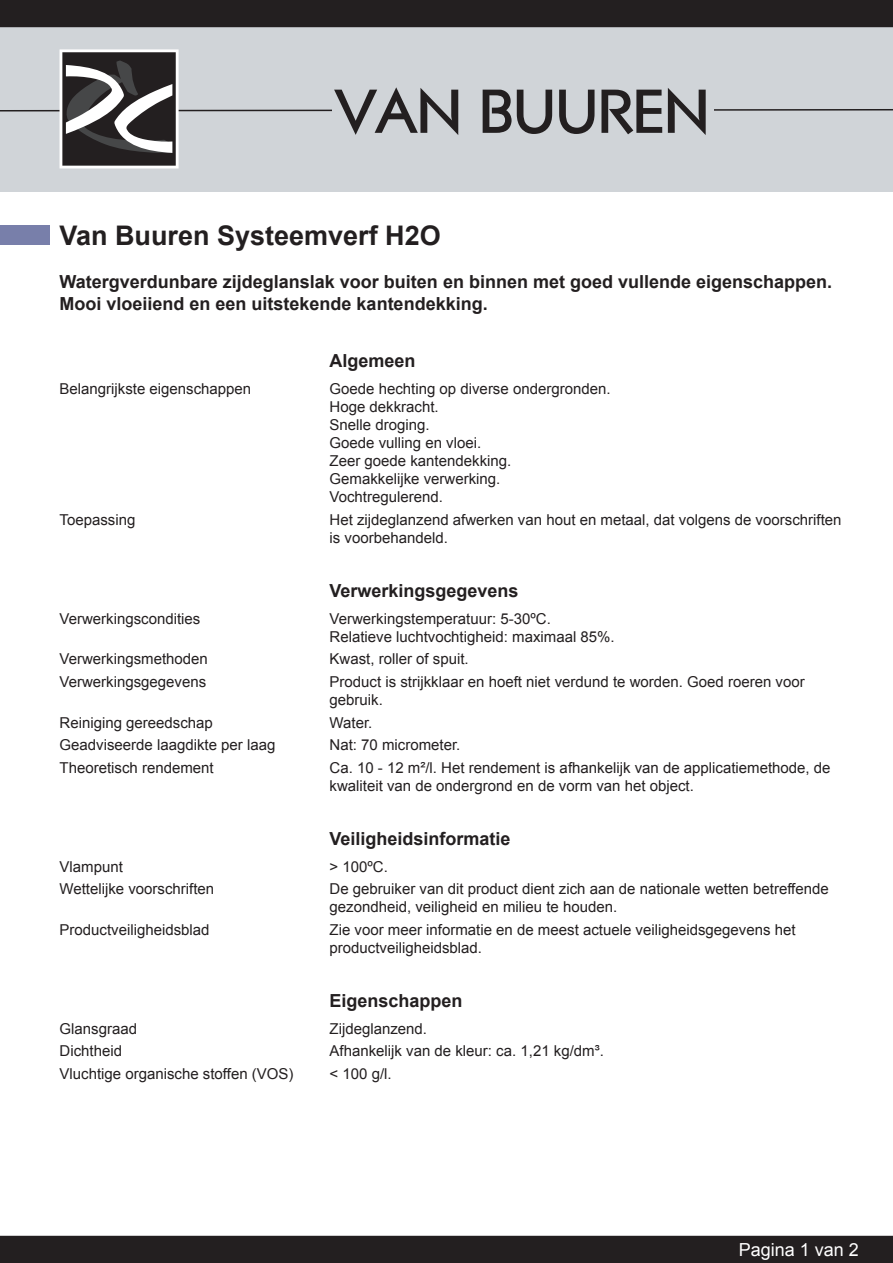
<style>
.page{position:relative;width:893px;height:1263px;background:#fff}
.page>*{position:absolute;margin:0;border:0;box-sizing:border-box;transform-origin:0 0}
.t1{font:60px "Lissen";color:#231f20}
.t2{font:700 27px "Arial";color:#231f20}
.t3{font:700 18px/21.6px "Arial";color:#231f20}
.t4{font:18px "Arial";color:#fff}
.t5{font:15px/18px "Arial";color:#231f20}
</style>
<div class="page">
<div style="left:0;top:1px;width:893px;height:191px;background:#d0d4d8"></div>
<svg style="left:0;top:49px;width:893px;height:119px"></svg>
<div style="left:0;top:0;width:893px;height:27px;background:#231f20"></div>
<div style="left:332px;top:77px;width:381px;height:64px;background:#d0d4d8"></div>
<div style="left:0;top:1236px;width:893px;height:27px;background:#231f20"></div>
<div style="left:0;top:225px;width:50px;height:19px;background:#787faa"></div>
<p class="t1" style="left:336px;top:78px;width:375px">VAN BUUREN</p>
<p class="t2" style="left:60px;top:218px;width:383px">Van Buuren Systeemverf H2O</p>
<p class="t3" style="left:60px;top:272px;width:774px">Watergverdunbare zijdeglanslak voor buiten en binnen met goed vullende eigenschappen.<br>Mooi vloeiiend en een uitstekende kantendekking.</p>
<p class="t3" style="left:330px;top:351px;width:88px">Algemeen</p>
<p class="t5" style="left:60px;top:380px;width:193px">Belangrijkste eigenschappen</p>
<p class="t5" style="left:330px;top:380px;width:282px">Goede hechting op diverse ondergronden.</p>
<p class="t5" style="left:330px;top:398px;width:111px">Hoge dekkracht.</p>
<p class="t5" style="left:330px;top:416px;width:102px">Snelle droging.</p>
<p class="t5" style="left:330px;top:434px;width:153px">Goede vulling en vloei.</p>
<p class="t5" style="left:330px;top:452px;width:183px">Zeer goede kantendekking.</p>
<p class="t5" style="left:330px;top:470px;width:172px">Gemakkelijke verwerking.</p>
<p class="t5" style="left:330px;top:488px;width:115px">Vochtregulerend.</p>
<p class="t5" style="left:60px;top:511px;width:77px">Toepassing</p>
<p class="t5" style="left:330px;top:511px;width:513px">Het zijdeglanzend afwerken van hout en metaal, dat volgens de voorschriften</p>
<p class="t5" style="left:330px;top:529px;width:120px">is voorbehandeld.</p>
<p class="t3" style="left:330px;top:580px;width:191px">Verwerkingsgegevens</p>
<p class="t5" style="left:60px;top:610px;width:142px">Verwerkingscondities</p>
<p class="t5" style="left:330px;top:610px;width:223px">Verwerkingstemperatuur: 5-30ºC.</p>
<p class="t5" style="left:330px;top:628px;width:287px">Relatieve luchtvochtigheid: maximaal 85%.</p>
<p class="t5" style="left:60px;top:650px;width:150px">Verwerkingsmethoden</p>
<p class="t5" style="left:330px;top:650px;width:141px">Kwast, roller of spuit.</p>
<p class="t5" style="left:60px;top:673px;width:148px">Verwerkingsgegevens</p>
<p class="t5" style="left:330px;top:673px;width:477px">Product is strijkklaar en hoeft niet verdund te worden. Goed roeren voor gebruik.</p>
<p class="t5" style="left:60px;top:713px;width:155px">Reiniging gereedschap</p>
<p class="t5" style="left:330px;top:713px;width:44px">Water.</p>
<p class="t5" style="left:60px;top:736px;width:217px">Geadviseerde laagdikte per laag</p>
<p class="t5" style="left:330px;top:736px;width:132px">Nat: 70 micrometer.</p>
<p class="t5" style="left:60px;top:758px;width:156px">Theoretisch rendement</p>
<p class="t5" style="left:330px;top:758px;width:503px">Ca. 10 - 12 m²/l. Het rendement is afhankelijk van de applicatiemethode, de kwaliteit van de ondergrond en de vorm van het object.</p>
<p class="t3" style="left:330px;top:828px;width:183px">Veiligheidsinformatie</p>
<p class="t5" style="left:60px;top:857px;width:65px">Vlampunt</p>
<p class="t5" style="left:330px;top:857px;width:60px">&gt; 100ºC.</p>
<p class="t5" style="left:60px;top:880px;width:156px">Wettelijke voorschriften</p>
<p class="t5" style="left:330px;top:880px;width:501px">De gebruiker van dit product dient zich aan de nationale wetten betreffende gezondheid, veiligheid en milieu te houden.</p>
<p class="t5" style="left:60px;top:920px;width:152px">Productveiligheidsblad</p>
<p class="t5" style="left:330px;top:920px;width:468px">Zie voor meer informatie en de meest actuele veiligheidsgegevens het productveiligheidsblad.</p>
<p class="t3" style="left:330px;top:990px;width:135px">Eigenschappen</p>
<p class="t5" style="left:60px;top:1019px;width:79px">Glansgraad</p>
<p class="t5" style="left:330px;top:1019px;width:99px">Zijdeglanzend.</p>
<p class="t5" style="left:60px;top:1042px;width:64px">Dichtheid</p>
<p class="t5" style="left:330px;top:1042px;width:276px">Afhankelijk van de kleur: ca. 1,21 kg/dm³.</p>
<p class="t5" style="left:60px;top:1064px;width:236px">Vluchtige organische stoffen (VOS)</p>
<p class="t5" style="left:330px;top:1064px;width:64px">&lt; 100 g/l.</p>
<p class="t4" style="left:739px;top:1238px;width:122px">Pagina 1 van 2</p>
</div>
